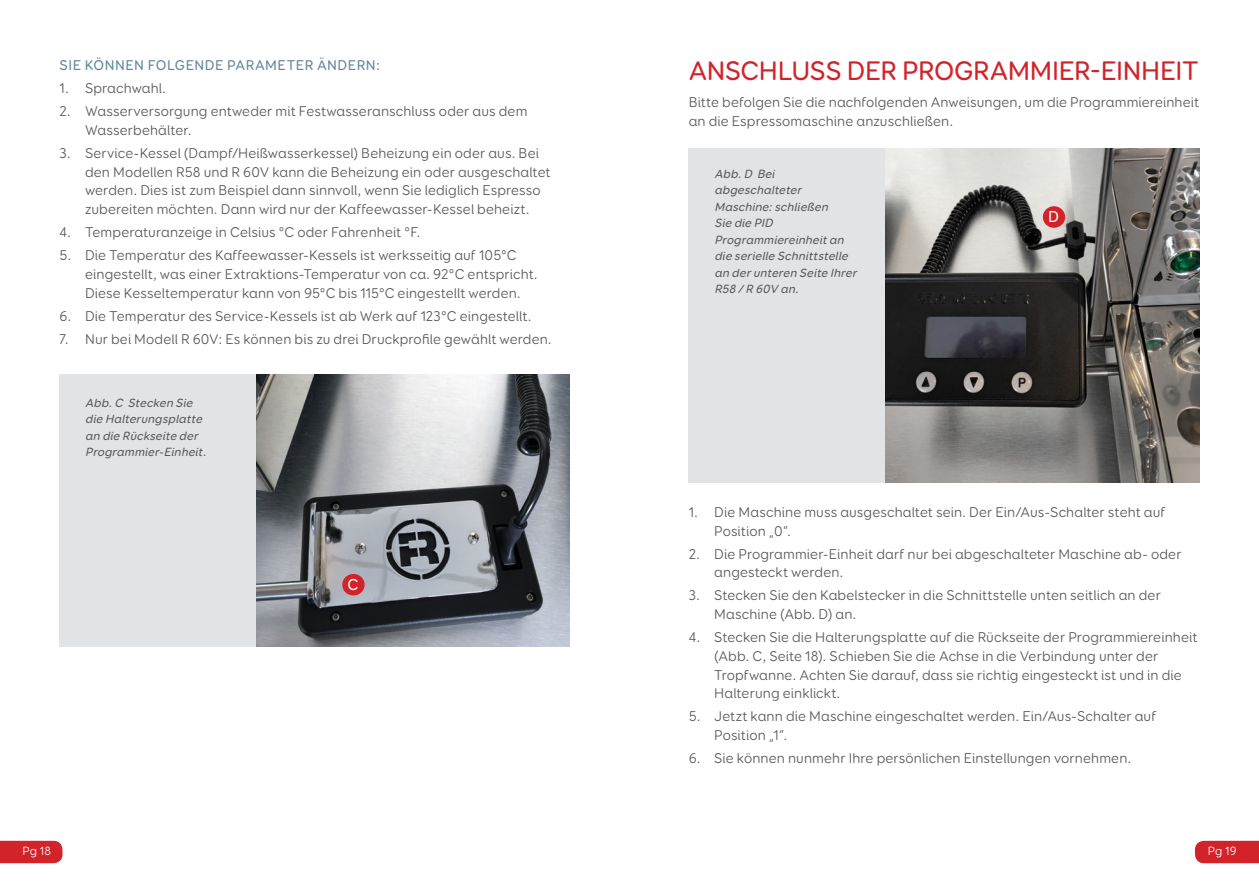
<style>
.page{position:relative;width:1259px;height:893px;background:#fff}
.page>*{position:absolute;margin:0;border:0;box-sizing:border-box;transform-origin:0 0}
.t1{font:500 27px "Booster Next FY";letter-spacing:-.01em;color:#d2232a}
.t2{font:500 15.9px "Booster Next FY";color:#fff}
.t3{font:14.25px/18.8px "Booster Next FY";letter-spacing:.005em;color:#58595b}
.t4{font:500 14.25px "Booster Next FY";letter-spacing:.035em;color:#61889f}
.t5{font:italic 500 12px/16.5px "Booster Next FY";color:#58595b}
.t6{font:12px "Booster Next FY";letter-spacing:.005em;color:#fff}
</style>
<div class="page">
<svg style="left:0;top:841px;width:62px;height:22px"></svg>
<svg style="left:1195px;top:841px;width:64px;height:22px"></svg>
<div style="left:688px;top:148px;width:197px;height:335px;background:#e2e3e4"></div>
<img style="left:885px;top:148px;width:314px;height:335px">
<div style="left:1042px;top:206px;width:23px;height:22px;background:#d2232a;border-radius:50%"></div>
<div style="left:60px;top:374px;width:196px;height:273px;background:#e2e3e4"></div>
<img style="left:256px;top:374px;width:314px;height:273px">
<div style="left:342px;top:574px;width:23px;height:21px;background:#d2232a;border-radius:50%"></div>
<p class="t4" style="left:60px;top:57px;width:322px">SIE KÖNNEN FOLGENDE PARAMETER ÄNDERN:</p>
<p class="t3" style="left:60px;top:79px;width:108px">1. Sprachwahl.</p>
<p class="t3" style="left:85px;top:102px;width:444px;text-indent:-25px">2. Wasserversorgung entweder mit Festwasseranschluss oder aus dem<br>Wasserbehälter.</p>
<p class="t3" style="left:85px;top:144px;width:467px;text-indent:-25px">3. Service-Kessel (Dampf/Heißwasserkessel) Beheizung ein oder aus. Bei den Modellen R58 und R 60V kann die Beheizung ein oder ausgeschaltet werden. Dies ist zum Beispiel dann sinnvoll, wenn Sie lediglich Espresso zubereiten möchten. Dann wird nur der Kaffeewasser-Kessel beheizt.</p>
<p class="t3" style="left:60px;top:223px;width:362px">4. Temperaturanzeige in Celsius °C oder Fahrenheit °F.</p>
<p class="t3" style="left:85px;top:246px;width:454px;text-indent:-25px">5. Die Temperatur des Kaffeewasser-Kessels ist werksseitig auf 105°C eingestellt, was einer Extraktions-Temperatur von ca. 92°C entspricht.<br>Diese Kesseltemperatur kann von 95°C bis 115°C eingestellt werden.</p>
<p class="t3" style="left:60px;top:306px;width:473px">6. Die Temperatur des Service-Kessels ist ab Werk auf 123°C eingestellt.</p>
<p class="t3" style="left:60px;top:329px;width:494px">7. Nur bei Modell R 60V: Es können bis zu drei Druckprofile gewählt werden.</p>
<p class="t5" style="left:85px;top:394px;width:125px">Abb.C Stecken Sie die Halterungsplatte an die Rückseite der<br>Programmier-Einheit.</p>
<p class="t2" style="left:347px;top:575px;width:12px">C</p>
<h1 class="t1" style="left:688px;top:54px;width:511px">ANSCHLUSS DER PROGRAMMIER-EINHEIT</h1>
<p class="t3" style="left:688px;top:93px;width:512px">Bitte befolgen Sie die nachfolgenden Anweisungen, um die Programmiereinheit an die Espressomaschine anzuschließen.</p>
<p class="t5" style="left:714px;top:165px;width:147px">Abb.D Bei abgeschalteter<br>Maschine:schließen<br>Sie die PID<br>Programmiereinheitan die serielle Schnittstelle an derunteren Seite Ihrer<br>R58 /R 60V an.</p>
<p class="t2" style="left:1048px;top:207px;width:12px">D</p>
<p class="t3" style="left:714px;top:503px;width:453px;text-indent:-25px">1. Die Maschine muss ausgeschaltet sein. Der Ein/Aus-Schalter steht auf<br>Position „0“.</p>
<p class="t3" style="left:714px;top:544px;width:469px;text-indent:-25px">2. Die Programmier-Einheit darf nur bei abgeschalteter Maschine ab- oder angesteckt werden.</p>
<p class="t3" style="left:714px;top:586px;width:448px;text-indent:-25px">3. Stecken Sie den Kabelstecker in die Schnittstelle unten seitlich an der<br>Maschine (Abb. D) an.</p>
<p class="t3" style="left:714px;top:628px;width:485px;text-indent:-25px">4. Stecken Sie die Halterungsplatte auf die Rückseite der Programmiereinheit (Abb. C, Seite 18). Schieben Sie die Achse in die Verbindung unter der Tropfwanne. Achten Sie darauf, dass sie richtig eingesteckt ist und in die Halterung einklickt.</p>
<p class="t3" style="left:714px;top:707px;width:444px;text-indent:-25px">5. Jetzt kann die Maschine eingeschaltet werden. Ein/Aus-Schalter auf<br>Position „1“.</p>
<p class="t3" style="left:689px;top:749px;width:444px">6. Sie können nunmehr Ihre persönlichen Einstellungen vornehmen.</p>
<p class="t6" style="left:23px;top:844px;width:30px">Pg 18</p>
<p class="t6" style="left:1208px;top:844px;width:30px">Pg 19</p>
</div>
